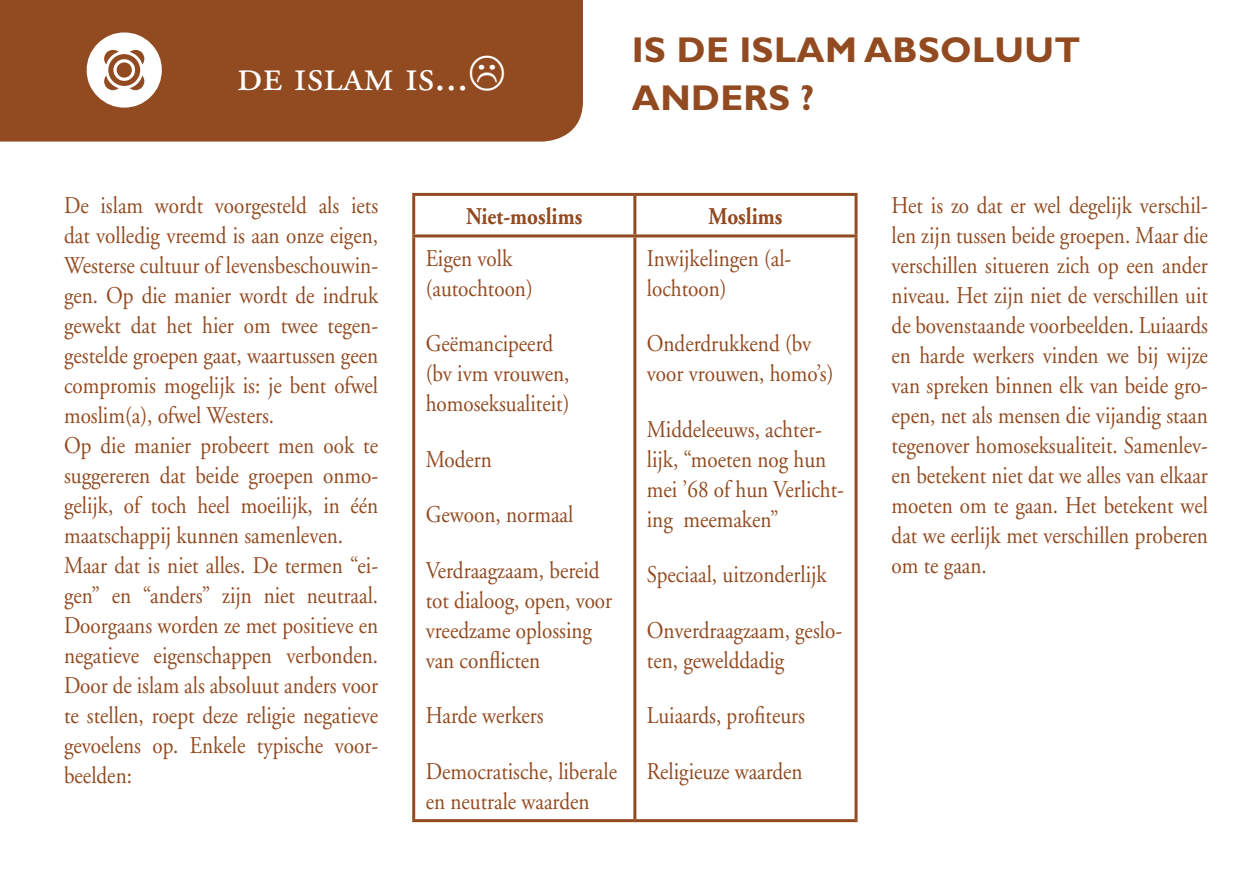
<style>
.page{position:relative;width:1259px;height:893px;background:#fff}
.page>*{position:absolute;margin:0;border:0;box-sizing:border-box;transform-origin:0 0}
.t1{font:45px "Adobe Garamond Exp";color:#fff}
.t2{font:700 36px "Gill Sans";letter-spacing:.01em;color:#924a20}
.t3{font:24px/30px "Adobe Garamond";color:#924a20;scale:.88 1}
.t4{font:700 24px "Adobe Garamond";color:#924a20;scale:.88 1}
</style>
<div class="page">
<div style="left:0;top:0;width:583px;height:142px;background:#924a20"></div>
<svg style="left:87px;top:32px;width:75px;height:76px"></svg>
<hr style="left:412px;top:193px;width:223px;height:3px;background:#924a20">
<hr style="left:412px;top:196px;width:3px;height:38px;background:#924a20">
<hr style="left:635px;top:193px;width:222px;height:3px;background:#924a20">
<hr style="left:633px;top:196px;width:3px;height:38px;background:#924a20">
<hr style="left:854px;top:196px;width:3px;height:38px;background:#924a20">
<hr style="left:412px;top:234px;width:223px;height:3px;background:#924a20">
<hr style="left:412px;top:237px;width:3px;height:582px;background:#924a20">
<hr style="left:635px;top:234px;width:222px;height:3px;background:#924a20">
<hr style="left:633px;top:237px;width:3px;height:582px;background:#924a20">
<hr style="left:854px;top:237px;width:3px;height:582px;background:#924a20">
<hr style="left:412px;top:819px;width:223px;height:3px;background:#924a20">
<hr style="left:635px;top:819px;width:222px;height:3px;background:#924a20">
<svg style="left:470px;top:56px;width:34px;height:34px"></svg>
<p class="t1" style="left:237px;top:57px;width:233px">de islam is...</p>
<p class="t2" style="left:632px;top:29px;width:450px">IS DE ISLAM ABSOLUUT</p>
<p class="t2" style="left:632px;top:77px;width:184px">ANDERS ?</p>
<p class="t3" style="left:64px;top:191px;width:358px;text-align:justify">De islam wordt voorgesteld als iets dat volledig vreemd is aan onze eigen, Westerse cultuur of levensbeschouwin&shy;gen. Op die manier wordt de indruk gewekt dat het hier om twee tegen&shy;gestelde groepen gaat, waartussen geen compromis mogelijk is: je bent ofwel moslim(a), ofwel Westers.</p>
<p class="t3" style="left:64px;top:431px;width:358px;text-align:justify">Op die manier probeert men ook te suggereren dat beide groepen onmo&shy;gelijk, of toch heel moeilijk, in één maatschappij kunnen samenleven.</p>
<p class="t3" style="left:64px;top:551px;width:358px;text-align:justify">Maar dat is niet alles. De termen “ei&shy;gen” en “anders” zijn niet neutraal.<br>Doorgaans worden ze met positieve en negatieve eigenschappen verbonden.<br>Door de islam als absoluut anders voor te stellen, roept deze religie negatieve gevoelens op. Enkele typische voor&shy;beelden:</p>
<p class="t4" style="left:466px;top:203px;width:133px">Niet-moslims</p>
<p class="t4" style="left:708px;top:203px;width:85px">Moslims</p>
<p class="t3" style="left:426px;top:244px;width:123px">Eigen volk (autochtoon)</p>
<p class="t3" style="left:426px;top:329px;width:165px">Geëmancipeerd (bv ivm vrouwen, homoseksualiteit)</p>
<p class="t3" style="left:426px;top:445px;width:77px">Modern</p>
<p class="t3" style="left:426px;top:500px;width:169px">Gewoon, normaal</p>
<p class="t3" style="left:426px;top:556px;width:213px">Verdraagzaam, bereid tot dialoog, open, voor vreedzame oplossing van conflicten</p>
<p class="t3" style="left:426px;top:701px;width:136px">Harde werkers</p>
<p class="t3" style="left:426px;top:757px;width:219px">Democratische, liberale en neutrale waarden</p>
<p class="t3" style="left:647px;top:244px;width:166px">Inwijkelingen (al&shy;lochtoon)</p>
<p class="t3" style="left:647px;top:329px;width:213px">Onderdrukkend (bv voor vrouwen, homo’s)</p>
<p class="t3" style="left:647px;top:415px;width:225px">Middeleeuws, achter&shy;lijk, “moeten nog hun mei ’68 of hun Verlicht&shy;ing meemaken”</p>
<p class="t3" style="left:647px;top:560px;width:206px">Speciaal, uitzonderlijk</p>
<p class="t3" style="left:647px;top:616px;width:223px">Onverdraagzaam, geslo&shy;ten, gewelddadig</p>
<p class="t3" style="left:647px;top:701px;width:181px">Luiaards, profiteurs</p>
<p class="t3" style="left:647px;top:757px;width:179px">Religieuze waarden</p>
<p class="t3" style="left:891px;top:191px;width:361px;text-align:justify">Het is zo dat er wel degelijk verschil&shy;len zijn tussen beide groepen. Maar die verschillen situeren zich op een ander niveau. Het zijn niet de verschillen uit de bovenstaande voorbeelden. Luiaards en harde werkers vinden we bij wijze van spreken binnen elk van beide gro&shy;epen, net als mensen die vijandig staan tegenover homoseksualiteit. Samenlev&shy;en betekent niet dat we alles van elkaar moeten om te gaan. Het betekent wel dat we eerlijk met verschillen proberen om te gaan.</p>
</div>
